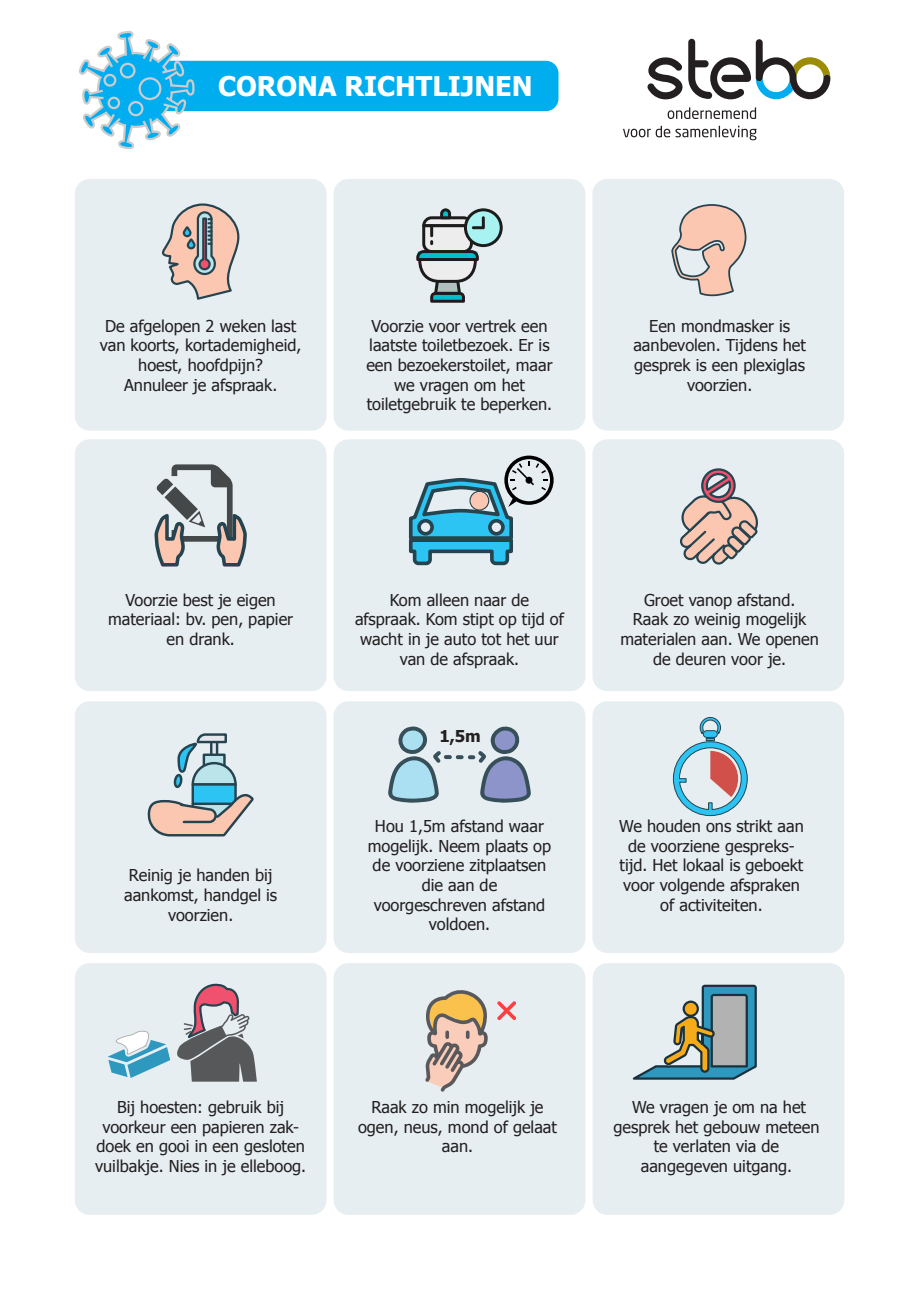
<style>
.page{position:relative;width:919px;height:1289px;background:#fff}
.page>*{position:absolute;margin:0;border:0;box-sizing:border-box;transform-origin:0 0}
.t1{font:700 27px "Tahoma";color:#fff}
.t2{font:16.35px/19.6px "Tahoma";color:#231f20;text-align:center}
.t3{font:700 16.35px "Tahoma";color:#231f20}
</style>
<div class="page">
<div style="left:75px;top:179px;width:251px;height:251px;background:#e6eef2;border-radius:15px"></div>
<div style="left:333px;top:179px;width:252px;height:251px;background:#e6eef2;border-radius:15px"></div>
<div style="left:592px;top:179px;width:252px;height:251px;background:#e6eef2;border-radius:15px"></div>
<div style="left:75px;top:439px;width:251px;height:252px;background:#e6eef2;border-radius:15px"></div>
<div style="left:333px;top:439px;width:252px;height:252px;background:#e6eef2;border-radius:15px"></div>
<div style="left:592px;top:439px;width:252px;height:252px;background:#e6eef2;border-radius:15px"></div>
<div style="left:75px;top:701px;width:251px;height:251px;background:#e6eef2;border-radius:15px"></div>
<div style="left:333px;top:701px;width:252px;height:251px;background:#e6eef2;border-radius:15px"></div>
<div style="left:592px;top:701px;width:252px;height:251px;background:#e6eef2;border-radius:15px"></div>
<div style="left:333px;top:963px;width:252px;height:251px;background:#e6eef2;border-radius:15px"></div>
<div style="left:75px;top:963px;width:251px;height:251px;background:#e6eef2;border-radius:15px"></div>
<svg style="left:416px;top:208px;width:86px;height:95px"></svg>
<svg style="left:671px;top:204px;width:76px;height:93px"></svg>
<svg style="left:154px;top:464px;width:92px;height:103px"></svg>
<svg style="left:409px;top:455px;width:144px;height:111px"></svg>
<svg style="left:680px;top:468px;width:78px;height:97px"></svg>
<svg style="left:388px;top:726px;width:143px;height:76px"></svg>
<svg style="left:672px;top:717px;width:76px;height:99px"></svg>
<svg style="left:425px;top:990px;width:62px;height:101px"></svg>
<svg style="left:497px;top:1001px;width:19px;height:19px"></svg>
<svg style="left:107px;top:733px;width:150px;height:482px"></svg>
<svg style="left:647px;top:39px;width:183px;height:60px"></svg>
<svg style="left:623px;top:126px;width:133px;height:14px"></svg>
<svg style="left:667px;top:107px;width:89px;height:12px"></svg>
<div style="left:135px;top:61px;width:423px;height:50px;background:#00aeef;border-radius:13px"></div>
<svg style="left:77px;top:31px;width:165px;height:269px"></svg>
<div style="left:121px;top:64px;width:13px;height:13px;background:#00adf0;border-radius:50%"></div>
<div style="left:120px;top:63px;width:15px;height:15px;border:2px solid #ccc;border-radius:50%"></div>
<div style="left:140px;top:78px;width:20px;height:21px;background:#00adf0;border-radius:50%"></div>
<div style="left:138px;top:77px;width:23px;height:23px;border:2px solid #ccc;border-radius:50%"></div>
<div style="left:129px;top:102px;width:13px;height:13px;background:#00adf0;border-radius:50%"></div>
<div style="left:128px;top:101px;width:15px;height:15px;border:2px solid #ccc;border-radius:50%"></div>
<div style="left:109px;top:98px;width:10px;height:10px;background:#00adf0;border-radius:50%"></div>
<div style="left:108px;top:97px;width:12px;height:12px;border:2px solid #ccc;border-radius:50%"></div>
<div style="left:105px;top:75px;width:10px;height:11px;background:#00adf0;border-radius:50%"></div>
<div style="left:103px;top:74px;width:13px;height:13px;border:2px solid #ccc;border-radius:50%"></div>
<div style="left:592px;top:963px;width:252px;height:251px;background:#e6eef2;border-radius:15px"></div>
<svg style="left:632px;top:984px;width:124px;height:95px"></svg>
<p class="t1" style="left:218px;top:68px;width:316px">CORONA RICHTLIJNEN</p>
<p class="t2" style="left:100px;top:315px;width:203px">De afgelopen 2 weken last van koorts, kortademigheid, hoest, hoofdpijn?</p>
<p class="t2" style="left:124px;top:374px;width:155px">Annuleer je afspraak.</p>
<p class="t2" style="left:366px;top:315px;width:188px">Voorzie voor vertrek een laatste toiletbezoek. Er is een bezoekerstoilet, maar we vragen om het toiletgebruik te beperken.</p>
<p class="t2" style="left:633px;top:315px;width:174px">Een mondmasker is aanbevolen. Tijdens het gesprek is een plexiglas voorzien.</p>
<p class="t2" style="left:125px;top:589px;width:152px">Voorzie best je eigen</p>
<p class="t2" style="left:108px;top:609px;width:186px">materiaal: bv. pen, papier en drank.</p>
<p class="t2" style="left:129px;top:864px;width:145px">Reinig je handen bij</p>
<p class="t2" style="left:124px;top:884px;width:154px">aankomst, handgel is voorzien.</p>
<p class="t2" style="left:355px;top:589px;width:210px">Kom alleen naar de afspraak. Kom stipt op tijd of wacht in je auto tot het uur van de afspraak.</p>
<p class="t2" style="left:620px;top:589px;width:200px">Groet vanop afstand.<br>Raak zo weinig mogelijk materialen aan. We openen de deuren voor je.</p>
<p class="t3" style="left:439px;top:725px;width:43px">1,5m</p>
<p class="t2" style="left:368px;top:815px;width:185px">Hou 1,5m afstand waar mogelijk. Neem plaats op de voorziene zitplaatsen die aan de voorgeschreven afstand voldoen.</p>
<p class="t2" style="left:619px;top:815px;width:186px">We houden ons strikt aan de voorziene gespreks&shy;tijd. Het lokaal is geboekt voor volgende afspraken of activiteiten.</p>
<p class="t2" style="left:95px;top:1096px;width:213px">Bij hoesten: gebruik bij voorkeur een papieren zak&shy;doek en gooi in een gesloten vuilbakje. Nies in je elleboog.</p>
<p class="t2" style="left:358px;top:1096px;width:200px">Raak zo min mogelijk je ogen, neus, mond of gelaat aan.</p>
<p class="t2" style="left:613px;top:1096px;width:207px">We vragen je om na het gesprek het gebouw meteen te verlaten via de aangegeven uitgang.</p>
</div>
